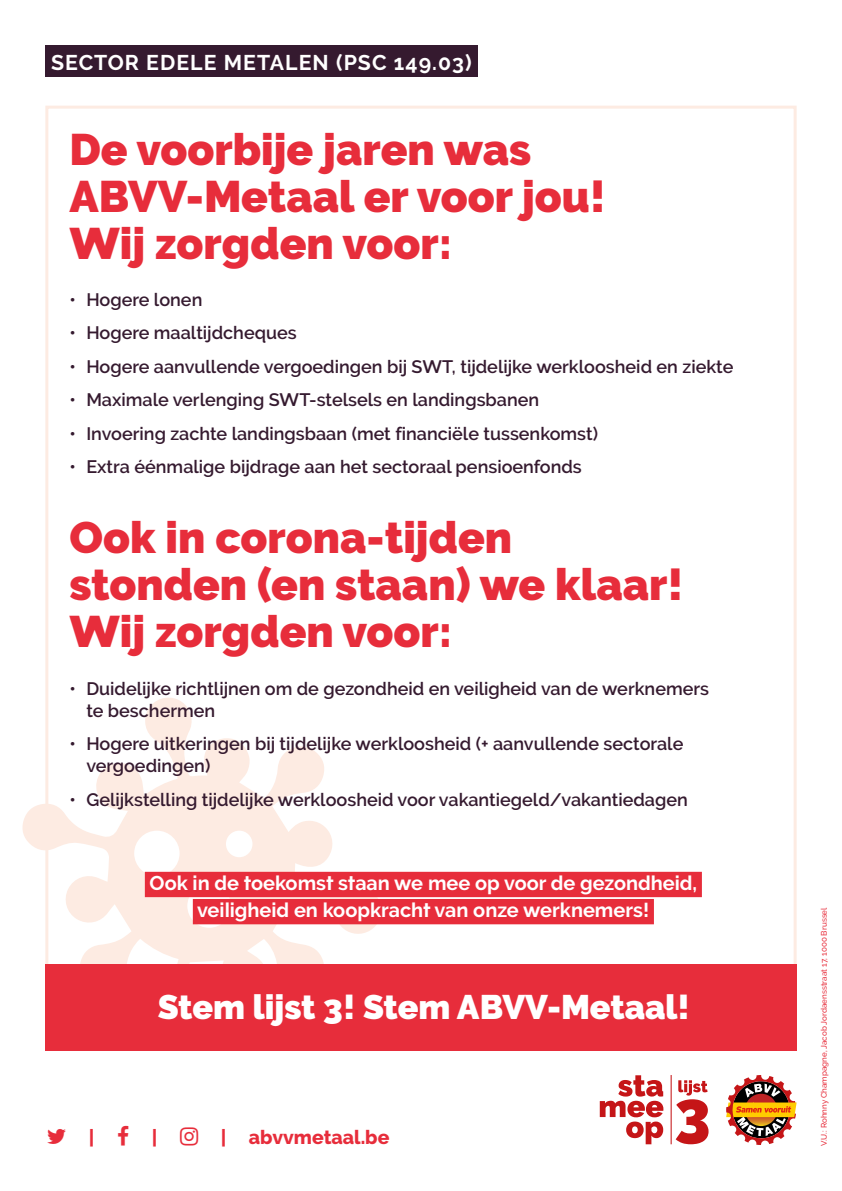
<style>
.page{position:relative;width:842px;height:1191px;background:#fff}
.page>*{position:absolute;margin:0;border:0;box-sizing:border-box;transform-origin:0 0}
.t1{font:900 44px/47px "Raleway";color:#e72d3b}
.tussentitel{font:900 34px "Raleway";color:#fff}
.t2{font:700 21.3px "Raleway";letter-spacing:.05em;color:#fff}
.Bullets{font:700 19.9px/27.2px "Raleway";color:#fff;text-align:center}
.t3{font:800 19.4px "Raleway";color:#e72d3b}
.t4{font:600 18px/22px "Raleway";color:#351a2f}
.t5{font:500 8px "Raleway";color:#e72d3b}
</style>
<div class="page">
<svg style="left:726px;top:1075px;width:71px;height:70px"></svg>
<svg style="left:600px;top:1075px;width:63px;height:69px"></svg>
<hr style="left:671px;top:1075px;width:1px;height:69px;background:#c51517">
<svg style="left:676px;top:1080px;width:32px;height:64px"></svg>
<div style="left:45px;top:45px;width:432px;height:32px;background:#351a2f"></div>
<svg style="left:22px;top:697px;width:360px;height:267px"></svg>
<div style="left:145px;top:871px;width:557px;height:26px;background:#e72d3b"></div>
<div style="left:193px;top:899px;width:461px;height:25px;background:#e72d3b"></div>
<div style="left:45px;top:964px;width:752px;height:86px;background:#e72d3b"></div>
<p class="t2" style="left:51px;top:50px;width:422px">SECTOR EDELE METALEN (PSC 149.03)</p>
<p class="t1" style="left:69px;top:126px;width:538px">De voorbije jaren was<br>ABVV-Metaal er voor jou!</p>
<p class="t1" style="left:69px;top:220px;width:384px">Wij zorgden voor:</p>
<p class="t4" style="left:69px;top:289px;width:134px">• Hogere lonen</p>
<p class="t4" style="left:69px;top:322px;width:229px">• Hogere maaltijdcheques</p>
<p class="t4" style="left:69px;top:355px;width:665px">• Hogere aanvullende vergoedingen bij SWT, tijdelijke werkloosheid en ziekte</p>
<p class="t4" style="left:69px;top:389px;width:471px">• Maximale verlenging SWT-stelsels en landingsbanen</p>
<p class="t4" style="left:69px;top:422px;width:530px">• Invoering zachte landingsbaan (met financiële tussenkomst)</p>
<p class="t4" style="left:69px;top:455px;width:514px">• Extra éénmalige bijdrage aan het sectoraal pensioenfonds</p>
<p class="t1" style="left:69px;top:514px;width:615px">Ook in corona-tijden stonden (en staan) we klaar!<br>Wij zorgden voor:</p>
<p class="t4" style="left:86px;top:677px;width:624px;text-indent:-17px">• Duidelijke richtlijnen om de gezondheid en veiligheid van de werknemers te beschermen</p>
<p class="t4" style="left:86px;top:733px;width:598px;text-indent:-17px">• Hogere uitkeringen bij tijdelijke werkloosheid (+ aanvullende sectorale vergoedingen)</p>
<p class="t4" style="left:69px;top:788px;width:620px">• Gelijkstelling tijdelijke werkloosheid voor vakantiegeld/vakantiedagen</p>
<p class="Bullets" style="left:150px;top:869px;width:549px">Ook in de toekomst staan we mee op voor de gezondheid, veiligheid en koopkracht van onze werknemers!</p>
<p class="tussentitel" style="left:158px;top:987px;width:533px">Stem lijst 3! Stem ABVV-Metaal!</p>
<p class="t3" style="left:89px;top:1126px;width:7px">|</p>
<p class="t3" style="left:152px;top:1126px;width:7px">|</p>
<p class="t3" style="left:221px;top:1126px;width:170px">| abvvmetaal.be</p>
<p class="t5" style="left:819px;top:1146px;width:240px;rotate:-90deg">V.U.: Rohnny Champagne, Jacob Jordaensstraat 17, 1000 Brussel</p>
</div>
